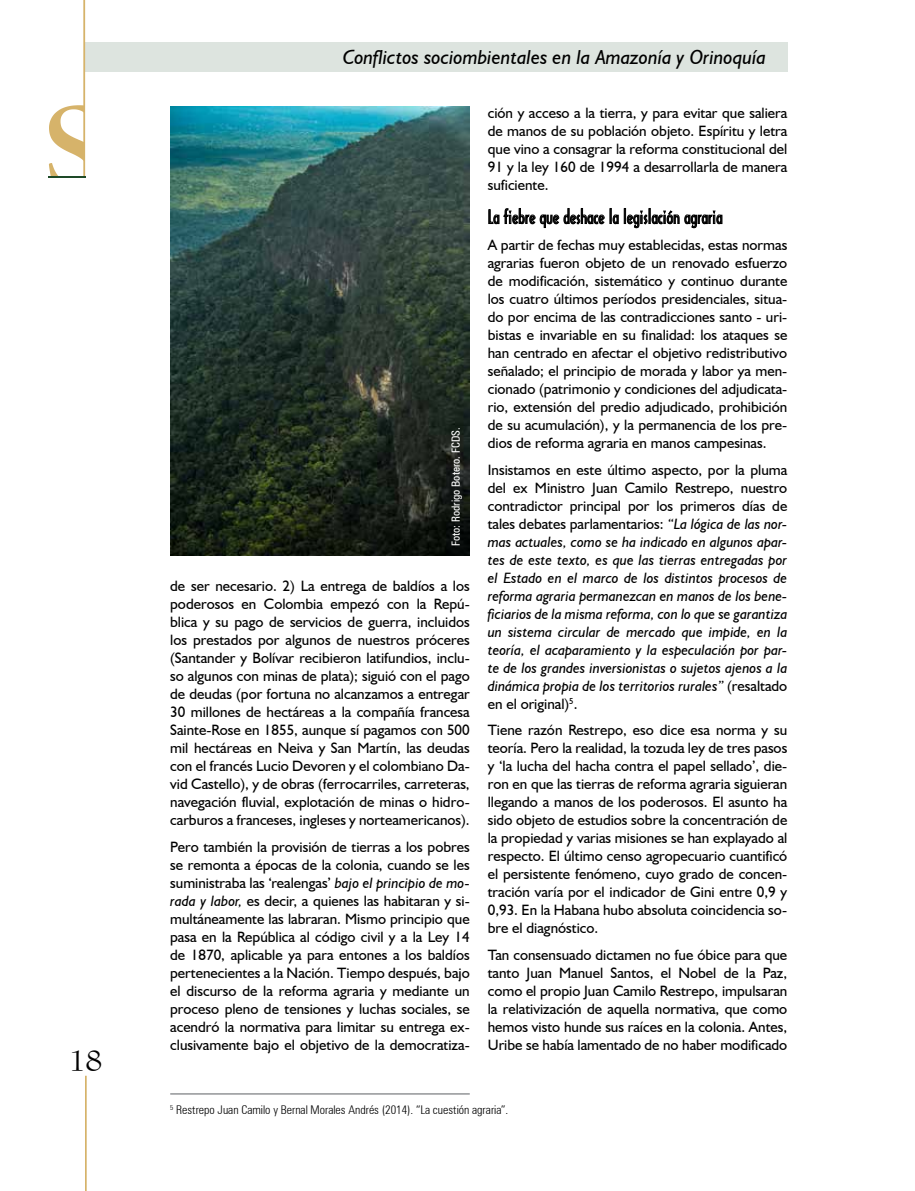
<style>
.page{position:relative;width:915px;height:1191px;background:#fff}
.page>*{position:absolute;margin:0;border:0;box-sizing:border-box;transform-origin:0 0}
.t1{font:30px "Bernhard Modern BT";color:#000}
.t2{font:italic 20.25px "Humanist 521 BT";color:#000}
.t3{font:18px "Architecture Plain";color:#000}
.t4{font:15px/18px "Humanist 521 BT";color:#000;text-align:justify}
.t5{font:italic 15px/18px "Humanist 521 BT";color:#000;text-align:justify}
.t6{font:300 condensed 12px "Zurich BT";color:#000}
.t7{font:condensed 11.25px "Zurich BT";color:#fff}
.s1{font-style:italic}
.s2{font-style:normal}
</style>
<div class="page">
<svg style="left:85px;top:1075px;width:2px;height:116px"></svg>
<div style="left:85px;top:43px;width:702px;height:29px;background:#dde4df"></div>
<svg style="left:49px;top:0;width:36px;height:176px"></svg>
<hr style="left:48px;top:176px;width:37px;height:2px;background:#1e4a28">
<hr style="left:170px;top:1093px;width:299px;height:1px;background:#939598">
<svg style="left:488px;top:208px;width:130px;height:20px"></svg>
<svg style="left:624px;top:208px;width:97px;height:20px"></svg>
<img style="left:170px;top:106px;width:299px;height:449px">
<h1 class="t1" style="left:69px;top:1040px;width:35px">18</h1>
<h2 class="t2" style="left:343px;top:45px;width:424px">Conflictos sociombientales en la Amazonía y Orinoquía</h2>
<p class="t7" style="left:448px;top:546px;width:121px;rotate:-90deg">Foto: Rodrigo Botero. FCDS.</p>
<p class="t4" style="left:170px;top:576px;width:301px">de ser necesario. 2) La entrega de baldíos a los poderosos en Colombia empezó con la Repú&shy;blica y su pago de servicios de guerra, incluidos los prestados por algunos de nuestros próceres (Santander y Bolívar recibieron latifundios, inclu&shy;so algunos con minas de plata); siguió con el pago de deudas (por fortuna no alcanzamos a entregar 30 millones de hectáreas a la compañía francesa Sainte-Rose en 1855, aunque sí pagamos con 500 mil hectáreas en Neiva y San Martín, las deudas con el francés Lucio Devoren y el colombiano Da&shy;vid Castello), y de obras (ferrocarriles, carreteras, navegación fluvial, explotación de minas o hidro&shy;carburos a franceses, ingleses y norteamericanos).</p>
<p class="t4" style="left:170px;top:837px;width:301px">Pero también la provisión de tierras a los pobres se remonta a épocas de la colonia, cuando se les suministraba las ‘realengas’ <span class="s1">bajo el principio de mo&shy;rada y labor,</span> es decir, a quienes las habitaran y si&shy;multáneamente las labraran. Mismo principio que pasa en la República al código civil y a la Ley 14 de 1870, aplicable ya para entones a los baldíos pertenecientes a la Nación. Tiempo después, bajo el discurso de la reforma agraria y mediante un proceso pleno de tensiones y luchas sociales, se acendró la normativa para limitar su entrega ex&shy;clusivamente bajo el objetivo de la democratiza-</p>
<p class="t4" style="left:487px;top:103px;width:301px">ción y acceso a la tierra, y para evitar que saliera de manos de su población objeto. Espíritu y letra que vino a consagrar la reforma constitucional del 91 y la ley 160 de 1994 a desarrollarla de manera suficiente.</p>
<p class="t3" style="left:487px;top:205px;width:236px">La fiebre que deshace la legislación agraria</p>
<p class="t4" style="left:487px;top:236px;width:301px">A partir de fechas muy establecidas, estas normas agrarias fueron objeto de un renovado esfuerzo de modificación, sistemático y continuo durante los cuatro últimos períodos presidenciales, situa&shy;do por encima de las contradicciones santo - uri&shy;bistas e invariable en su finalidad: los ataques se han centrado en afectar el objetivo redistributivo señalado; el principio de morada y labor ya men&shy;cionado (patrimonio y condiciones del adjudicata&shy;rio, extensión del predio adjudicado, prohibición de su acumulación), y la permanencia de los pre&shy;dios de reforma agraria en manos campesinas.</p>
<p class="t5" style="left:487px;top:460px;width:301px"><span class="s2">Insistamos en este último aspecto, por la pluma del ex Ministro Juan Camilo Restrepo, nuestro contradictor principal por los primeros días de tales debates parlamentarios:</span> “La lógica de las nor&shy;mas actuales, como se ha indicado en algunos apar&shy;tes de este texto, es que las tierras entregadas por el Estado en el marco de los distintos procesos de reforma agraria permanezcan en manos de los bene&shy;ficiarios de la misma reforma, con lo que se garantiza un sistema circular de mercado que impide, en la teoría, el acaparamiento y la especulación por par&shy;te de los grandes inversionistas o sujetos ajenos a la dinámica propia de los territorios rurales” <span class="s2">(resaltado en el original)</span><sup>5</sup><span class="s2">.</span></p>
<p class="t4" style="left:487px;top:721px;width:301px">Tiene razón Restrepo, eso dice esa norma y su teoría. Pero la realidad, la tozuda ley de tres pasos y ‘la lucha del hacha contra el papel sellado’, die&shy;ron en que las tierras de reforma agraria siguieran llegando a manos de los poderosos. El asunto ha sido objeto de estudios sobre la concentración de la propiedad y varias misiones se han explayado al respecto. El último censo agropecuario cuantificó el persistente fenómeno, cuyo grado de concen&shy;tración varía por el indicador de Gini entre 0,9 y 0,93. En la Habana hubo absoluta coincidencia so&shy;bre el diagnóstico.</p>
<p class="t4" style="left:487px;top:945px;width:301px">Tan consensuado dictamen no fue óbice para que tanto Juan Manuel Santos, el Nobel de la Paz, como el propio Juan Camilo Restrepo, impulsaran la relativización de aquella normativa, que como hemos visto hunde sus raíces en la colonia. Antes, Uribe se había lamentado de no haber modificado</p>
<p class="t6" style="left:170px;top:1102px;width:339px"><sup>5</sup> Restrepo Juan Camilo y Bernal Morales Andrés (2014). “La cuestión agraria”.</p>
</div>
